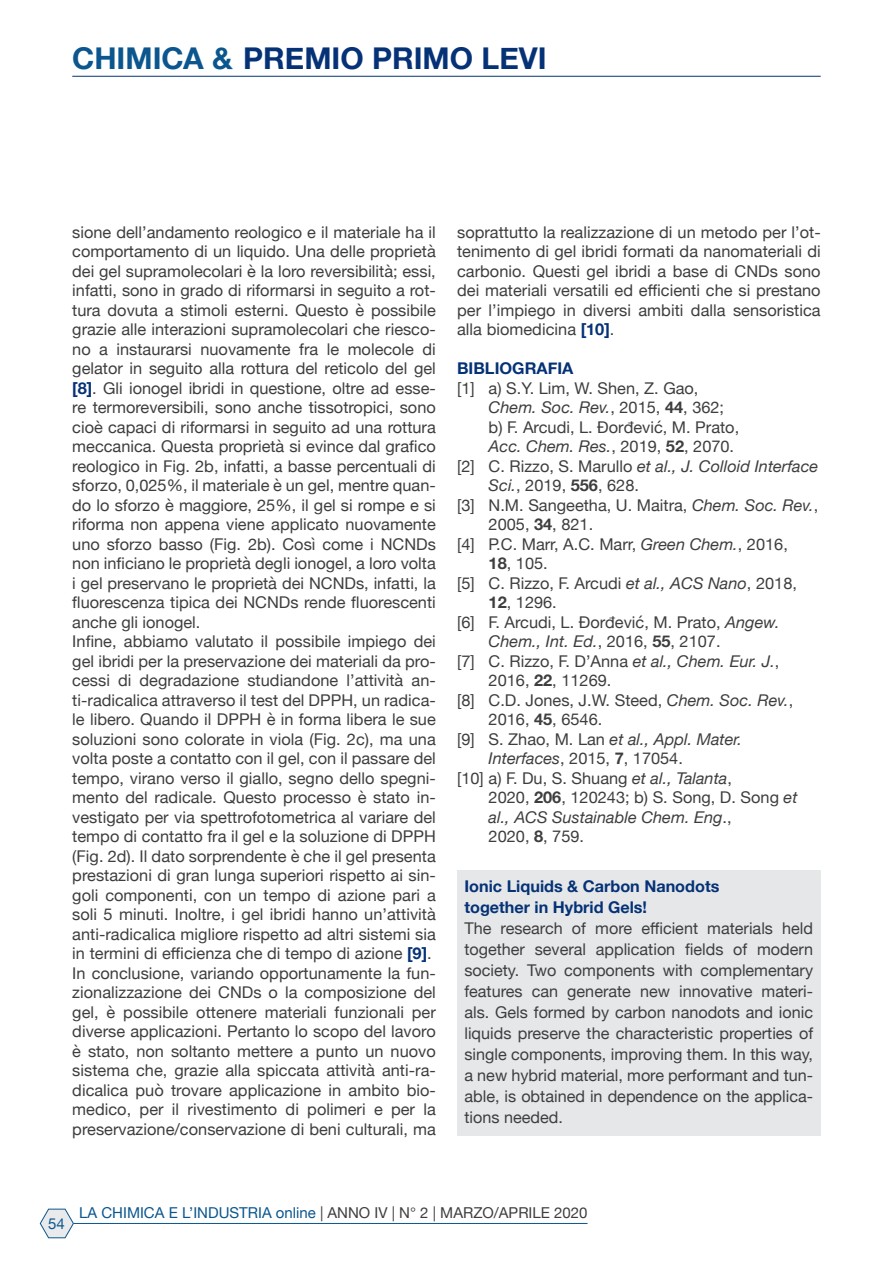
<style>
.page{position:relative;width:893px;height:1263px;background:#fff}
.page>*{position:absolute;margin:0;border:0;box-sizing:border-box;transform-origin:0 0}
.t1{font:700 30px "Helvetica Neue";color:#053276}
.Normale{font:16.2px/19.5px "Helvetica Neue";color:#3e3e3f}
.Normale-2{font:700 16.2px "Helvetica Neue";color:#053276}
.t2{font:italic 16.2px "Helvetica Neue";color:#3e3e3f}
.t3{font:15px "Helvetica Neue";color:#3e3e3f}
.t4{font:15px "Helvetica Neue";color:#0b568e}
.s1{color:#0b568e}
.s2{font-weight:700;color:#053276}
.s3{font-style:normal}
.s4{font-weight:700;font-style:normal}
.s5{font-style:italic}
.s6{font-weight:700}
</style>
<div class="page">
<hr style="left:72px;top:76px;width:749px;height:1px;background:#053276">
<svg style="left:40px;top:1209px;width:34px;height:29px"></svg>
<hr style="left:74px;top:1223px;width:513px;height:1px;background:#0b568e">
<div style="left:457px;top:870px;width:364px;height:266px;background:#e6e7e9"></div>
<h1 class="t1" style="left:72px;top:35px;width:476px"><span class="s1">CHIMICA &amp;</span> PREMIO PRIMO LEVI</h1>
<p class="Normale" style="left:72px;top:223px;width:365px;text-align:justify">sione dell’andamento reologico e il materiale ha il comportamento di un liquido. Una delle proprietà dei gel supramolecolari è la loro reversibilità; essi, infatti, sono in grado di riformarsi in seguito a rot&shy;tura dovuta a stimoli esterni. Questo è possibile grazie alle interazioni supramolecolari che riesco&shy;no a instaurarsi nuovamente fra le molecole di gelator in seguito alla rottura del reticolo del gel <span class="s2">[8]</span>. Gli ionogel ibridi in questione, oltre ad esse&shy;re termoreversibili, sono anche tissotropici, sono cioè capaci di riformarsi in seguito ad una rottura meccanica. Questa proprietà si evince dal grafico reologico in Fig. 2b, infatti, a basse percentuali di sforzo, 0,025%, il materiale è un gel, mentre quan&shy;do lo sforzo è maggiore, 25%, il gel si rompe e si riforma non appena viene applicato nuovamente uno sforzo basso (Fig. 2b). Così come i NCNDs non inficiano le proprietà degli ionogel, a loro volta i gel preservano le proprietà dei NCNDs, infatti, la fluorescenza tipica dei NCNDs rende fluorescenti anche gli ionogel.</p>
<p class="Normale" style="left:72px;top:633px;width:365px;text-align:justify">Infine, abbiamo valutato il possibile impiego dei gel ibridi per la preservazione dei materiali da pro&shy;cessi di degradazione studiandone l’attività an&shy;ti-radicalica attraverso il test del DPPH, un radica&shy;le libero. Quando il DPPH è in forma libera le sue soluzioni sono colorate in viola (Fig. 2c), ma una volta poste a contatto con il gel, con il passare del tempo, virano verso il giallo, segno dello spegni&shy;mento del radicale. Questo processo è stato in&shy;vestigato per via spettrofotometrica al variare del tempo di contatto fra il gel e la soluzione di DPPH (Fig. 2d). Il dato sorprendente è che il gel presenta prestazioni di gran lunga superiori rispetto ai sin&shy;goli componenti, con un tempo di azione pari a soli 5 minuti. Inoltre, i gel ibridi hanno un’attività anti-radicalica migliore rispetto ad altri sistemi sia in termini di efficienza che di tempo di azione <span class="s2">[9]</span>.</p>
<p class="Normale" style="left:72px;top:964px;width:365px;text-align:justify">In conclusione, variando opportunamente la fun&shy;zionalizzazione dei CNDs o la composizione del gel, è possibile ottenere materiali funzionali per diverse applicazioni. Pertanto lo scopo del lavoro è stato, non soltanto mettere a punto un nuovo sistema che, grazie alla spiccata attività anti-ra&shy;dicalica può trovare applicazione in ambito bio&shy;medico, per il rivestimento di polimeri e per la preservazione/conservazione di beni culturali, ma</p>
<p class="Normale" style="left:457px;top:223px;width:365px;text-align:justify">soprattutto la realizzazione di un metodo per l’ot&shy;tenimento di gel ibridi formati da nanomateriali di carbonio. Questi gel ibridi a base di CNDs sono dei materiali versatili ed efficienti che si prestano per l’impiego in diversi ambiti dalla sensoristica alla biomedicina <span class="s2">[10]</span>.</p>
<p class="Normale-2" style="left:457px;top:356px;width:118px">BIBLIOGRAFIA</p>
<p class="Normale" style="left:457px;top:379px;width:243px">[1] a) S.Y. Lim, W. Shen, Z. Gao,</p>
<p class="t2" style="left:489px;top:396px;width:237px">Chem. Soc. Rev.<span class="s3">, 2015,</span> <span class="s4">44</span><span class="s3">, 362;</span></p>
<p class="Normale" style="left:489px;top:418px;width:252px">b) F. Arcudi, L. Đorđević, M. Prato,</p>
<p class="t2" style="left:489px;top:435px;width:247px">Acc. Chem. Res.<span class="s3">, 2019,</span> <span class="s4">52</span><span class="s3">, 2070.</span></p>
<p class="Normale" style="left:489px;top:457px;width:331px;text-indent:-32px">[2] C. Rizzo, S. Marullo <span class="s5">et al., J. Colloid Interface<br>Sci.</span>, 2019, <span class="s6">556</span>, 628.</p>
<p class="Normale" style="left:489px;top:496px;width:331px;text-indent:-32px">[3] N.M. Sangeetha, U. Maitra, <span class="s5">Chem. Soc. Rev.</span>,<br>2005, <span class="s6">34</span>, 821.</p>
<p class="Normale" style="left:457px;top:535px;width:332px">[4] P.C. Marr, A.C. Marr, <span class="s5">Green Chem.</span>, 2016,</p>
<p class="Normale" style="left:489px;top:555px;width:61px"><span class="s6">18</span>, 105.</p>
<p class="Normale" style="left:489px;top:574px;width:310px;text-indent:-32px">[5] C. Rizzo, F. Arcudi <span class="s5">et al., ACS Nano</span>, 2018,<br><span class="s6">12</span>, 1296.</p>
<p class="Normale" style="left:489px;top:613px;width:292px;text-indent:-32px">[6] F. Arcudi, L. Đorđević, M. Prato, <span class="s5">Angew.<br>Chem., Int. Ed.</span>, 2016, <span class="s6">55</span>, 2107.</p>
<p class="Normale" style="left:489px;top:652px;width:292px;text-indent:-32px">[7] C. Rizzo, F. D’Anna <span class="s5">et al., Chem. Eur. J.</span>,<br>2016, <span class="s6">22</span>, 11269.</p>
<p class="Normale" style="left:489px;top:691px;width:306px;text-indent:-32px">[8] C.D. Jones, J.W. Steed, <span class="s5">Chem. Soc. Rev.</span>,<br>2016, <span class="s6">45</span>, 6546.</p>
<p class="Normale" style="left:489px;top:730px;width:255px;text-indent:-32px">[9] S. Zhao, M. Lan <span class="s5">et al., Appl. Mater.<br>Interfaces</span>, 2015, <span class="s6">7</span>, 17054.</p>
<p class="Normale" style="left:457px;top:769px;width:276px">[10] a) F. Du, S. Shuang <span class="s5">et al., Talanta</span>,</p>
<p class="Normale" style="left:489px;top:789px;width:310px">2020, <span class="s6">206</span>, 120243; b) S. Song, D. Song <span class="s5">et al., ACS Sustainable Chem. Eng</span>.,</p>
<p class="Normale" style="left:489px;top:828px;width:97px">2020, <span class="s6">8</span>, 759.</p>
<p class="Normale-2" style="left:464px;top:873px;width:256px">Ionic Liquids &amp; Carbon Nanodots</p>
<p class="Normale-2" style="left:464px;top:894px;width:184px">together in Hybrid Gels!</p>
<p class="Normale" style="left:464px;top:918px;width:350px;line-height:21px;text-align:justify">The research of more efficient materials held together several application fields of modern society. Two components with complementary features can generate new innovative materi&shy;als. Gels formed by carbon nanodots and ionic liquids preserve the characteristic properties of single components, improving them. In this way, a new hybrid material, more performant and tun&shy;able, is obtained in dependence on the applica&shy;tions needed.</p>
<p class="t4" style="left:48px;top:1212px;width:18px">54</p>
<p class="t3" style="left:79px;top:1202px;width:510px"><span class="s1">LA CHIMICA E L’INDUSTRIA online</span> | ANNO IV | N° 2 | MARZO/APRILE 2020</p>
</div>
